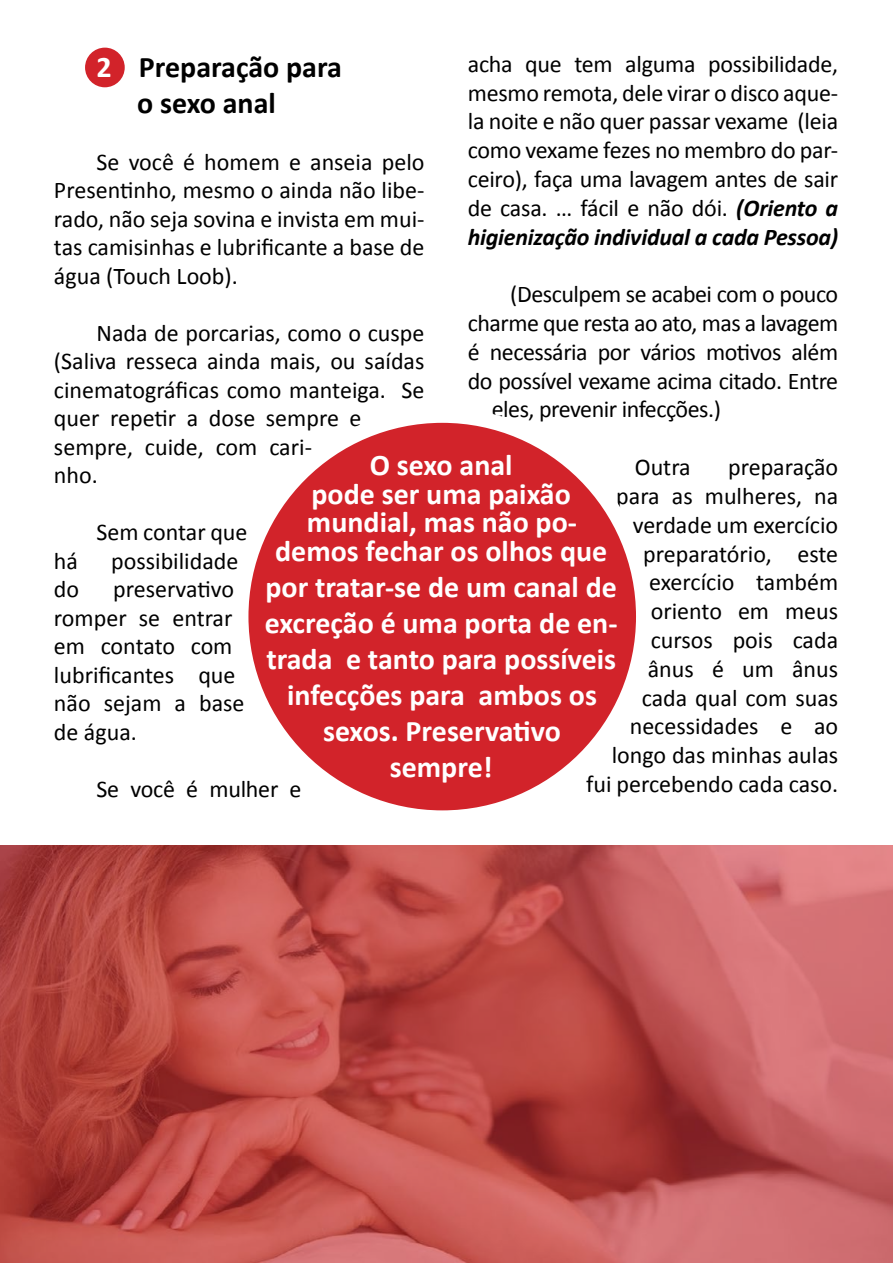
<style>
.page{position:relative;width:893px;height:1263px;background:#fff}
.page>*{position:absolute;margin:0;border:0;box-sizing:border-box;transform-origin:0 0}
.t1{font:700 30px/36px "Calibri";color:#fff;text-align:center}
.t2{font:700 30px/36px "Calibri";color:#000}
.t3{font:24px/28.8px "Calibri";color:#000;text-align:justify}
.t4{font:24px "Calibri";letter-spacing:-.02em;color:#000}
.s1{font-weight:700;font-style:italic}
.s2{color:#fff}
</style>
<div class="page">
<div style="left:85px;top:48px;width:40px;height:39px;background:#d2232a;border-radius:50%"></div>
<div style="left:241px;top:415px;width:402px;height:403px;background:#d2232a;border-radius:50%"></div>
<div style="left:233px;top:408px;width:418px;height:417px;border:15px solid #fff;border-radius:50%"></div>
<svg style="left:0;top:845px;width:893px;height:418px;background:#be5250"></svg>
<p class="t3" style="left:468px;top:50px;width:372px">acha que tem alguma possibilidade, mesmo remota, dele virar o disco aque&shy;la noite e não quer passar vexame (leia como vexame fezes no membro do par&shy;ceiro), faça uma lavagem antes de sair de casa. … fácil e não dói. <span class="s1">(Oriento a higienização individual a cada Pessoa)</span></p>
<p class="t4" style="left:510px;top:279px;width:329px">(Desculpem se acabei com o pouco</p>
<p class="t4" style="left:468px;top:308px;width:372px">charme que resta ao ato, mas a lavagem</p>
<p class="t4" style="left:468px;top:337px;width:372px">é necessária por vários motivos além</p>
<p class="t4" style="left:468px;top:365px;width:372px">do possível vexame acima citado. Entre</p>
<p class="t4" style="left:492px;top:394px;width:231px">eles, prevenir infecções.)</p>
<p class="t3" style="left:635px;top:453px;width:57px">Outra</p>
<p class="t2" style="left:137px;top:49px;width:206px;text-indent:-41px"><span class="s2">2</span> Preparação para o sexo anal</p>
<p class="t3" style="left:54px;top:148px;width:372px;text-indent:43px">Se você é homem e anseia pelo Presentinho, mesmo o ainda não libe&shy;rado, não seja sovina e invista em mui&shy;tas camisinhas e lubrificante a base de água (Touch Loob).</p>
<p class="t3" style="left:54px;top:319px;width:372px;text-align:left;text-indent:43px">Nada de porcarias, como o cuspe (Saliva resseca ainda mais, ou saídas cinematográficas como manteiga. Se quer repetir a dose sempre e sempre, cuide, com cari-<br>nho.</p>
<p class="t1" style="left:275px;top:451px;width:334px;line-height:28.5px">O sexo anal<br>pode ser uma paixão mundial, mas não po&shy;demos fechar os olhos que</p>
<p class="t1" style="left:265px;top:569px;width:354px">por tratar-se de um canal de excreção é uma porta de en&shy;trada e tanto para possíveis infecções para ambos os sexos. Preservativo<br>sempre!</p>
<p class="t3" style="left:586px;top:453px;width:254px;text-align:right">preparação<br>para as mulheres, na verdade um exercício preparatório, este exercício também oriento em meus cursos pois cada<br>ânus é um ânus<br>cada qual com suas necessidades e ao longo das minhas aulas fui percebendo cada caso.</p>
<p class="t3" style="left:97px;top:518px;width:152px">Sem contar que</p>
<p class="t3" style="left:54px;top:546px;width:26px">há</p>
<p class="t3" style="left:111px;top:546px;width:129px">possibilidade</p>
<p class="t3" style="left:54px;top:575px;width:27px">do</p>
<p class="t3" style="left:54px;top:575px;width:192px;text-align:left;text-indent:59px">preservativo romper se entrar em contato com lubrificantes que não sejam a base de água.</p>
<p class="t3" style="left:97px;top:775px;width:206px">Se você é mulher e</p>
</div>
